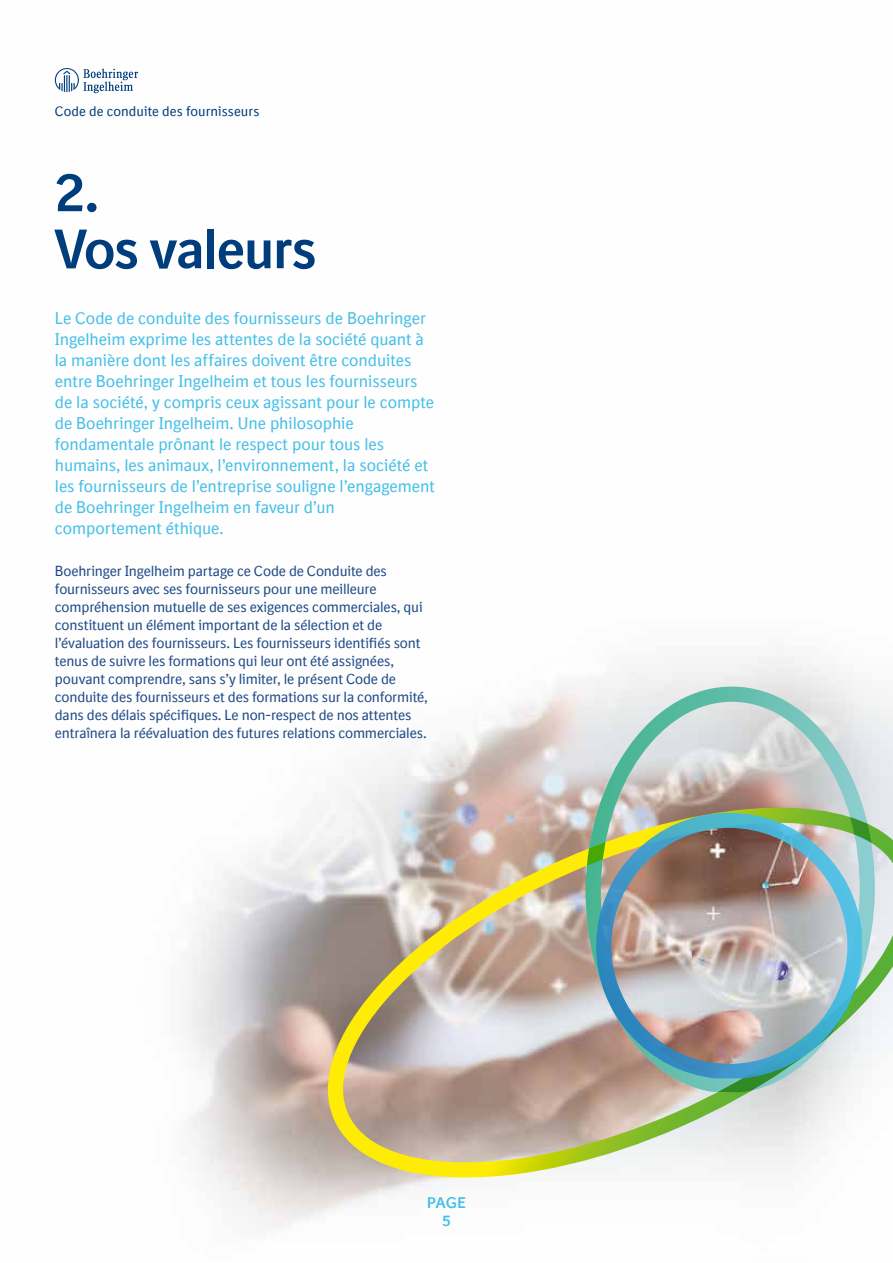
<style>
.page{position:relative;width:893px;height:1263px;background:#fff}
.page>*{position:absolute;margin:0;border:0;box-sizing:border-box;transform-origin:0 0}
.t1{font:700 54px/57px "BI Sans";letter-spacing:-.015em;color:#003d7c}
.t2{font:16.5px/21px "BI Sans";letter-spacing:-.005em;color:#44bfe8}
.t3{font:700 15px/18px "BI Sans";color:#44bfe8;text-align:center}
.t4{font:14.25px/18px "BI Sans";letter-spacing:-.01em;color:#1e4a87}
.t5{font:13.5px "BI Sans";letter-spacing:.005em;color:#003d7c}
</style>
<div class="page">
<svg style="left:318px;top:808px;width:575px;height:370px;background:#cbc0a7"></svg>
<svg style="left:585px;top:686px;width:291px;height:406px;background:#bfcdc5"></svg>
<img style="left:596px;top:813px;width:266px;height:265px">
<svg style="left:55px;top:68px;width:83px;height:25px"></svg>
<p class="t5" style="left:55px;top:103px;width:206px">Code de conduite des fournisseurs</p>
<h1 class="t1" style="left:55px;top:163px;width:263px">2.<br>Vos valeurs</h1>
<p class="t2" style="left:55px;top:308px;width:382px">Le Code de conduite des fournisseurs de Boehringer Ingelheim exprime les attentes de la société quant à la manière dont les affaires doivent être conduites entre Boehringer Ingelheim et tous les fournisseurs de la société, y compris ceux agissant pour le compte de Boehringer Ingelheim. Une philosophie fondamentale prônant le respect pour tous les humains, les animaux, l’environnement, la société et les fournisseurs de l’entreprise souligne l’engagement de Boehringer Ingelheim en faveur d’un comportement éthique.</p>
<p class="t4" style="left:55px;top:562px;width:375px">Boehringer Ingelheim partage ce Code de Conduite des fournisseurs avec ses fournisseurs pour une meilleure compréhension mutuelle de ses exigences commerciales, qui constituent un élément important de la sélection et de l’évaluation des fournisseurs. Les fournisseurs identifiés sont tenus de suivre les formations qui leur ont été assignées, pouvant comprendre, sans s’y limiter, le présent Code de conduite des fournisseurs et des formations sur la conformité, dans des délais spécifiques. Le non-respect de nos attentes entraînera la réévaluation des futures relations commerciales.</p>
<p class="t3" style="left:427px;top:1194px;width:40px">PAGE<br>5</p>
</div>
